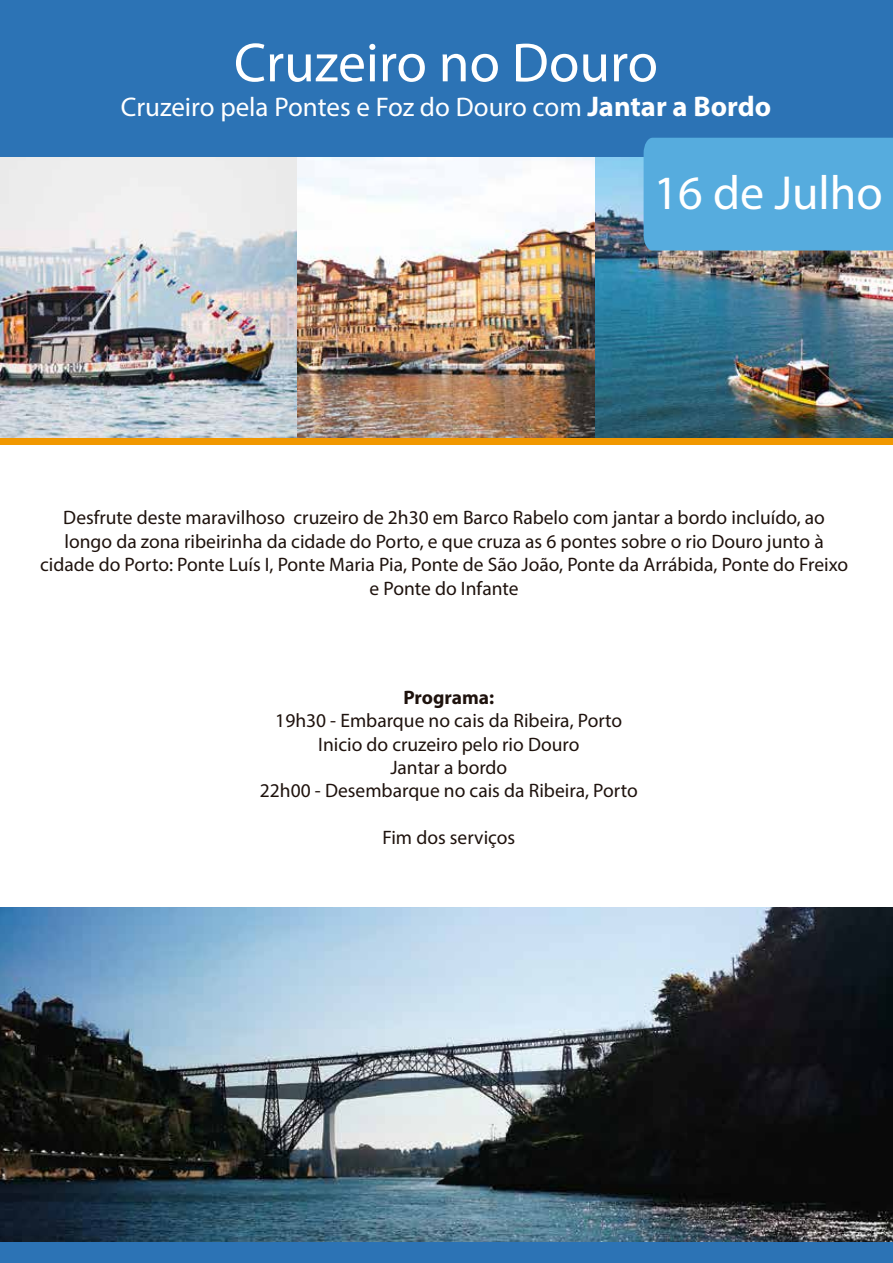
<style>
.page{position:relative;width:893px;height:1263px;background:#fff}
.page>*{position:absolute;margin:0;border:0;box-sizing:border-box;transform-origin:0 0}
.t1{font:55.5px "Myriad Pro";color:#fff}
.t2{font:48px "Myriad Pro";color:#fff}
.t3{font:27px "Myriad Pro";color:#fff}
.t4{font:19.5px/23.4px "Myriad Pro";color:#1e120d;text-align:center}
.t5{font:700 19.5px "Myriad Pro";color:#1e120d}
.s1{font-weight:700;font-size:28.5px}
</style>
<div class="page">
<img style="left:0;top:157px;width:893px;height:281px">
<div style="left:0;top:0;width:893px;height:157px;background:#2c73b5"></div>
<div style="left:0;top:438px;width:893px;height:6px;background:#f19800"></div>
<div style="left:644px;top:138px;width:249px;height:113px;background:#56acde"></div>
<img style="left:0;top:907px;width:893px;height:335px">
<div style="left:0;top:1242px;width:893px;height:21px;background:#2c73b5"></div>
<h1 class="t1" style="left:234px;top:28px;width:426px">Cruzeiro no Douro</h1>
<h3 class="t3" style="left:121px;top:90px;width:652px">Cruzeiro pela Pontes e Foz do Douro com <span class="s1">Jantar a Bordo</span></h3>
<h2 class="t2" style="left:654px;top:164px;width:231px">16 de Julho</h2>
<p class="t4" style="left:40px;top:506px;width:809px">Desfrute deste maravilhoso cruzeiro de 2h30 em Barco Rabelo com jantar a bordo incluído, ao longo da zona ribeirinha da cidade do Porto, e que cruza as 6 pontes sobre o rio Douro junto à cidade do Porto: Ponte Luís I, Ponte Maria Pia, Ponte de São João, Ponte da Arrábida, Ponte do Freixo e Ponte do Infante</p>
<p class="t5" style="left:403px;top:684px;width:92px">Programa:</p>
<p class="t4" style="left:260px;top:709px;width:379px">19h30 - Embarque no cais da Ribeira, Porto Inicio do cruzeiro pelo rio Douro<br>Jantar a bordo<br>22h00 - Desembarque no cais da Ribeira, Porto</p>
<p class="t4" style="left:382px;top:826px;width:134px">Fim dos serviços</p>
</div>
